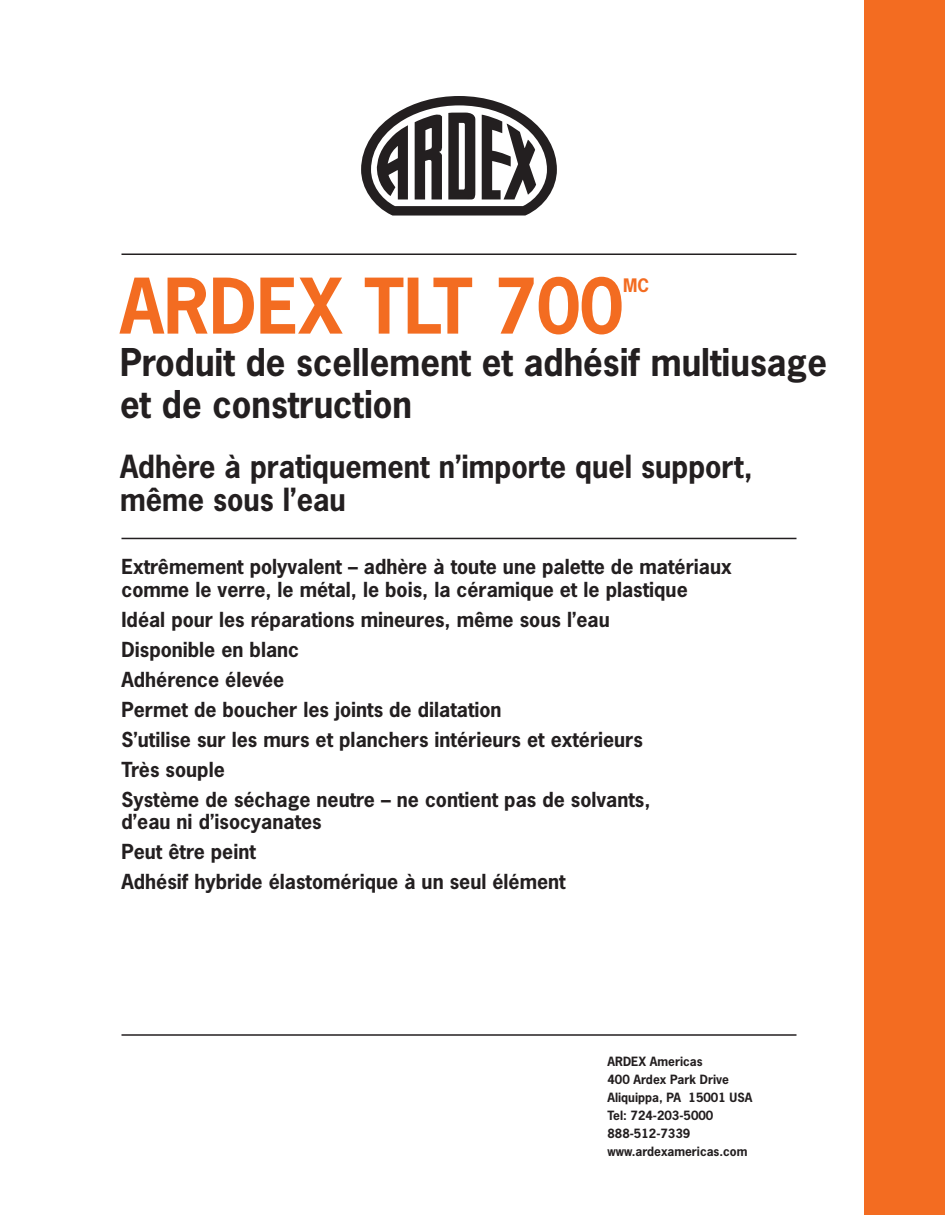
<style>
.page{position:relative;width:945px;height:1215px;background:#fff}
.page>*{position:absolute;margin:0;border:0;box-sizing:border-box;transform-origin:0 0}
.t1{font:700 72px "News Gothic Std";color:#f36c21;scale:.96 1}
.t2{font:700 36px/42px "News Gothic Std";color:#231f20;scale:.96 1}
.t3{font:700 30px/33px "News Gothic Std";color:#231f20;scale:.96 1}
.t4{font:700 19.5px/30px "News Gothic Std";color:#231f20}
.t5{font:700 17.55px "News Gothic Std";color:#f36c21;scale:.96 1}
.t6{font:700 12px/18px "News Gothic Std";color:#231f20}
</style>
<div class="page">
<div style="left:864px;top:0;width:81px;height:1215px;background:#f36c21"></div>
<svg style="left:361px;top:96px;width:196px;height:120px"></svg>
<hr style="left:122px;top:254px;width:674px;height:1px;background:#231f20">
<hr style="left:122px;top:538px;width:674px;height:1px;background:#231f20">
<hr style="left:122px;top:1034px;width:674px;height:2px;background:#231f20">
<h1 class="t1" style="left:120px;top:259px;width:526px">ARDEX TLT 700</h1>
<p class="t5" style="left:623px;top:274px;width:29px">MC</p>
<h2 class="t2" style="left:120px;top:340px;width:738px">Produit de scellement et adhésif multiusage et de construction</h2>
<h3 class="t3" style="left:120px;top:449px;width:661px">Adhère à pratiquement n’importe quel support, même sous l’eau</h3>
<p class="t4" style="left:122px;top:555px;width:612px;line-height:22.5px">Extrêmement polyvalent – adhère à toute une palette de matériaux comme le verre, le métal, le bois, la céramique et le plastique</p>
<p class="t4" style="left:122px;top:604px;width:531px">Idéal pour les réparations mineures, même sous l’eau Disponible en blanc<br>Adhérence élevée<br>Permet de boucher les joints de dilatation<br>S’utilise sur les murs et planchers intérieurs et extérieurs Très souple<br>Système de séchage neutre – ne contient pas de solvants,</p>
<p class="t4" style="left:122px;top:806px;width:446px">d’eau ni d’isocyanates<br>Peut être peint<br>Adhésif hybride élastomérique à un seul élément</p>
<p class="t6" style="left:608px;top:1052px;width:146px">ARDEX Americas<br>400 Ardex Park Drive<br>Aliquippa, PA 15001 USA<br>Tel: 724-203-5000<br>888-512-7339 www.ardexamericas.com</p>
</div>
